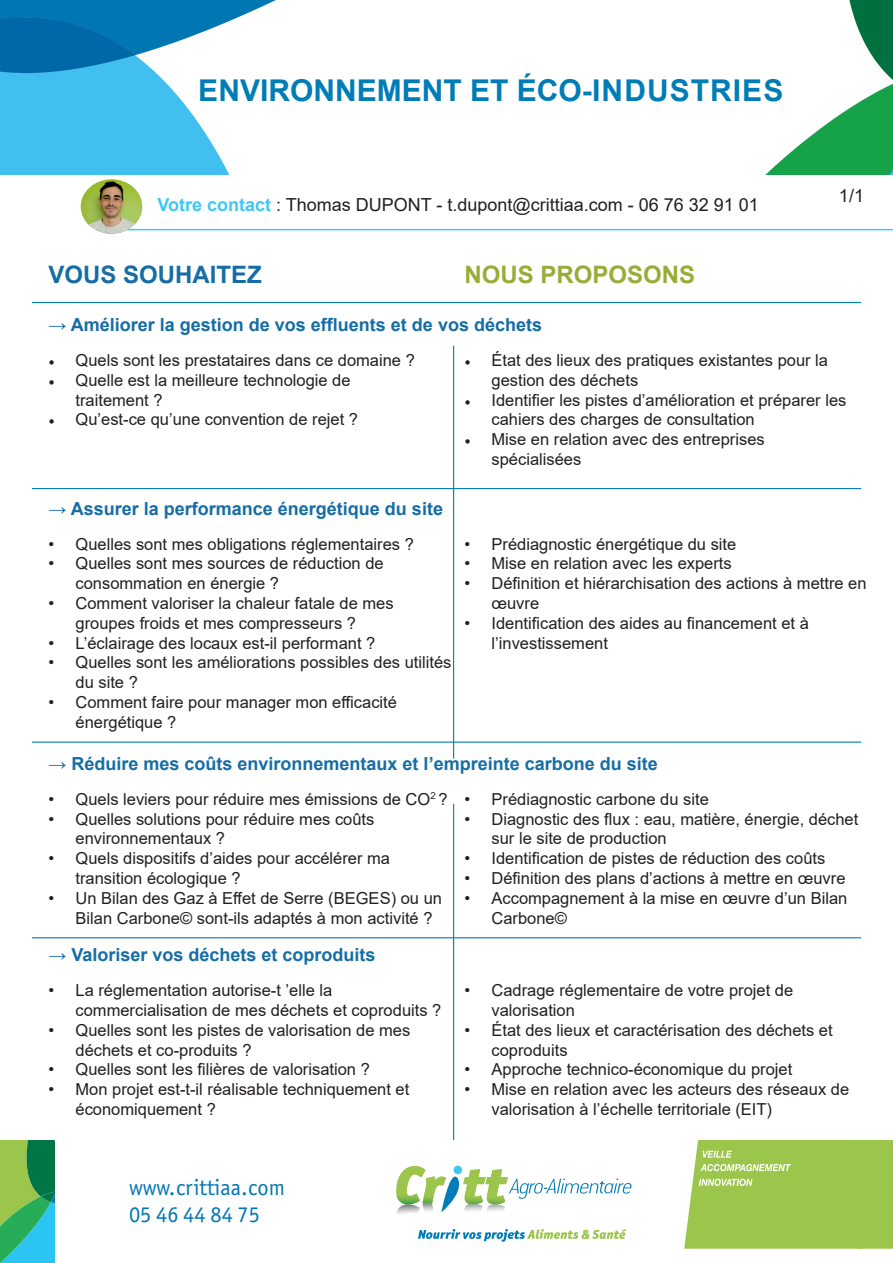
<style>
.page{position:relative;width:893px;height:1263px;background:#fff}
.page>*{position:absolute;margin:0;border:0;box-sizing:border-box;transform-origin:0 0}
.t1{font:700 30px "Arial";color:#007cb6}
.t2{font:700 24px "Arial";color:#166da5}
.t3{font:700 24px "Arial";color:#9aac38}
.t4{font:22.5px "Officina Sans ITC Pro";color:#0077b3}
.t5{font:700 18px "Arial";color:#166da5}
.t6{font:18px "Arial";color:#231f20}
.t7{font:16.5px/19.8px "Arial";color:#231f20}
.s1{font-weight:700;color:#40c7f4}
.s2{font-family:"Minion Pro"}
</style>
<div class="page">
<svg style="left:684px;top:1140px;width:209px;height:109px;background:#a2c856"></svg>
<svg style="left:396px;top:1166px;width:236px;height:76px"></svg>
<svg style="left:0;top:1140px;width:54px;height:123px;background:#46ae75"></svg>
<hr style="left:32px;top:302px;width:829px;height:1px;background:#007cb6">
<hr style="left:32px;top:488px;width:829px;height:1px;background:#007cb6">
<img style="left:0;top:0;width:893px;height:174px">
<hr style="left:106px;top:229px;width:787px;height:1px;background:#40c7f4">
<hr style="left:453px;top:346px;width:1px;height:412px;background:#007cb6">
<img style="left:81px;top:179px;width:61px;height:55px">
<hr style="left:453px;top:804px;width:1px;height:336px;background:#007cb6">
<hr style="left:32px;top:741px;width:829px;height:2px;background:#007cb6">
<hr style="left:32px;top:937px;width:829px;height:1px;background:#007cb6">
<p class="t1" style="left:198px;top:70px;width:587px">ENVIRONNEMENT ET ÉCO-INDUSTRIES</p>
<p class="t6" style="left:157px;top:192px;width:603px"><span class="s1">Votre contact</span> : Thomas DUPONT ‑ t.dupont@crittiaa.com - 06 76 32 91 01</p>
<p class="t6" style="left:839px;top:184px;width:27px">1/1</p>
<p class="t2" style="left:49px;top:257px;width:215px">VOUS SOUHAITEZ</p>
<p class="t3" style="left:464px;top:257px;width:232px">NOUS PROPOSONS</p>
<p class="t5" style="left:49px;top:312px;width:495px">→ Améliorer la gestion de vos effluents et de vos déchets</p>
<p class="t7" style="left:49px;top:350px;width:368px"><span class="s2">•</span> Quels sont les prestataires dans ce domaine ?</p>
<p class="t7" style="left:76px;top:370px;width:277px;text-indent:-27px"><span class="s2">•</span> Quelle est la meilleure technologie de traitement ?</p>
<p class="t7" style="left:49px;top:410px;width:311px"><span class="s2">•</span> Qu’est-ce qu’une convention de rejet ?</p>
<p class="t7" style="left:491px;top:350px;width:338px;text-indent:-27px"><span class="s2">•</span> État des lieux des pratiques existantes pour la gestion des déchets</p>
<p class="t7" style="left:491px;top:390px;width:356px;text-indent:-27px"><span class="s2">•</span> Identifier les pistes d’amélioration et préparer les cahiers des charges de consultation</p>
<p class="t7" style="left:491px;top:429px;width:275px;text-indent:-27px"><span class="s2">•</span> Mise en relation avec des entreprises spécialisées</p>
<p class="t5" style="left:49px;top:496px;width:396px">→ Assurer la performance énergétique du site</p>
<p class="t7" style="left:49px;top:534px;width:367px">• Quelles sont mes obligations réglementaires ?</p>
<p class="t7" style="left:76px;top:554px;width:310px;text-indent:-27px">• Quelles sont mes sources de réduction de consommation en énergie ?</p>
<p class="t7" style="left:76px;top:593px;width:320px;text-indent:-27px">• Comment valoriser la chaleur fatale de mes groupes froids et mes compresseurs ?</p>
<p class="t7" style="left:49px;top:633px;width:328px">• L’éclairage des locaux est-il performant ?</p>
<p class="t7" style="left:76px;top:653px;width:377px;text-indent:-27px">• Quelles sont les améliorations possibles des utilités du site ?</p>
<p class="t7" style="left:76px;top:692px;width:323px;text-indent:-27px">• Comment faire pour manager mon efficacité énergétique ?</p>
<p class="t7" style="left:464px;top:534px;width:273px">• Prédiagnostic énergétique du site</p>
<p class="t7" style="left:464px;top:554px;width:269px">• Mise en relation avec les experts</p>
<p class="t7" style="left:491px;top:573px;width:377px;text-indent:-27px">• Définition et hiérarchisation des actions à mettre en œuvre</p>
<p class="t7" style="left:491px;top:613px;width:319px;text-indent:-27px">• Identification des aides au financement et à l’investissement</p>
<p class="t5" style="left:49px;top:751px;width:611px">→ Réduire mes coûts environnementaux et l’empreinte carbone du site</p>
<p class="t7" style="left:49px;top:789px;width:401px">• Quels leviers pour réduire mes émissions de CO<sup>2</sup> ?</p>
<p class="t7" style="left:76px;top:809px;width:300px;text-indent:-27px">• Quelles solutions pour réduire mes coûts environnementaux ?</p>
<p class="t7" style="left:76px;top:848px;width:316px;text-indent:-27px">• Quels dispositifs d’aides pour accélérer ma transition écologique ?</p>
<p class="t7" style="left:76px;top:888px;width:368px;text-indent:-27px">• Un Bilan des Gaz à Effet de Serre (BEGES) ou un<br>Bilan Carbone© sont-ils adaptés à mon activité ?</p>
<p class="t7" style="left:464px;top:789px;width:246px">• Prédiagnostic carbone du site</p>
<p class="t7" style="left:491px;top:809px;width:368px;text-indent:-27px">• Diagnostic des flux : eau, matière, énergie, déchet sur le site de production</p>
<p class="t7" style="left:464px;top:848px;width:362px">• Identification de pistes de réduction des coûts</p>
<p class="t7" style="left:464px;top:868px;width:382px">• Définition des plans d’actions à mettre en œuvre</p>
<p class="t7" style="left:491px;top:888px;width:357px;text-indent:-27px">• Accompagnement à la mise en œuvre d’un Bilan<br>Carbone©</p>
<p class="t5" style="left:49px;top:942px;width:329px">→ Valoriser vos déchets et coproduits</p>
<p class="t7" style="left:76px;top:980px;width:367px;text-indent:-27px">• La réglementation autorise-t ’elle la commercialisation de mes déchets et coproduits ?</p>
<p class="t7" style="left:76px;top:1020px;width:336px;text-indent:-27px">• Quelles sont les pistes de valorisation de mes déchets et co-produits ?</p>
<p class="t7" style="left:49px;top:1059px;width:323px">• Quelles sont les filières de valorisation ?</p>
<p class="t7" style="left:76px;top:1079px;width:335px;text-indent:-27px">• Mon projet est-t-il réalisable techniquement et économiquement ?</p>
<p class="t4" style="left:129px;top:1174px;width:157px">www.crittiaa.com</p>
<p class="t4" style="left:129px;top:1201px;width:133px">05 46 44 84 75</p>
<p class="t7" style="left:491px;top:980px;width:303px;text-indent:-27px">• Cadrage réglementaire de votre projet de valorisation</p>
<p class="t7" style="left:491px;top:1020px;width:343px;text-indent:-27px">• État des lieux et caractérisation des déchets et coproduits</p>
<p class="t7" style="left:464px;top:1059px;width:329px">• Approche technico-économique du projet</p>
<p class="t7" style="left:491px;top:1079px;width:359px;text-indent:-27px">• Mise en relation avec les acteurs des réseaux de valorisation à l’échelle territoriale (EIT)</p>
</div>
